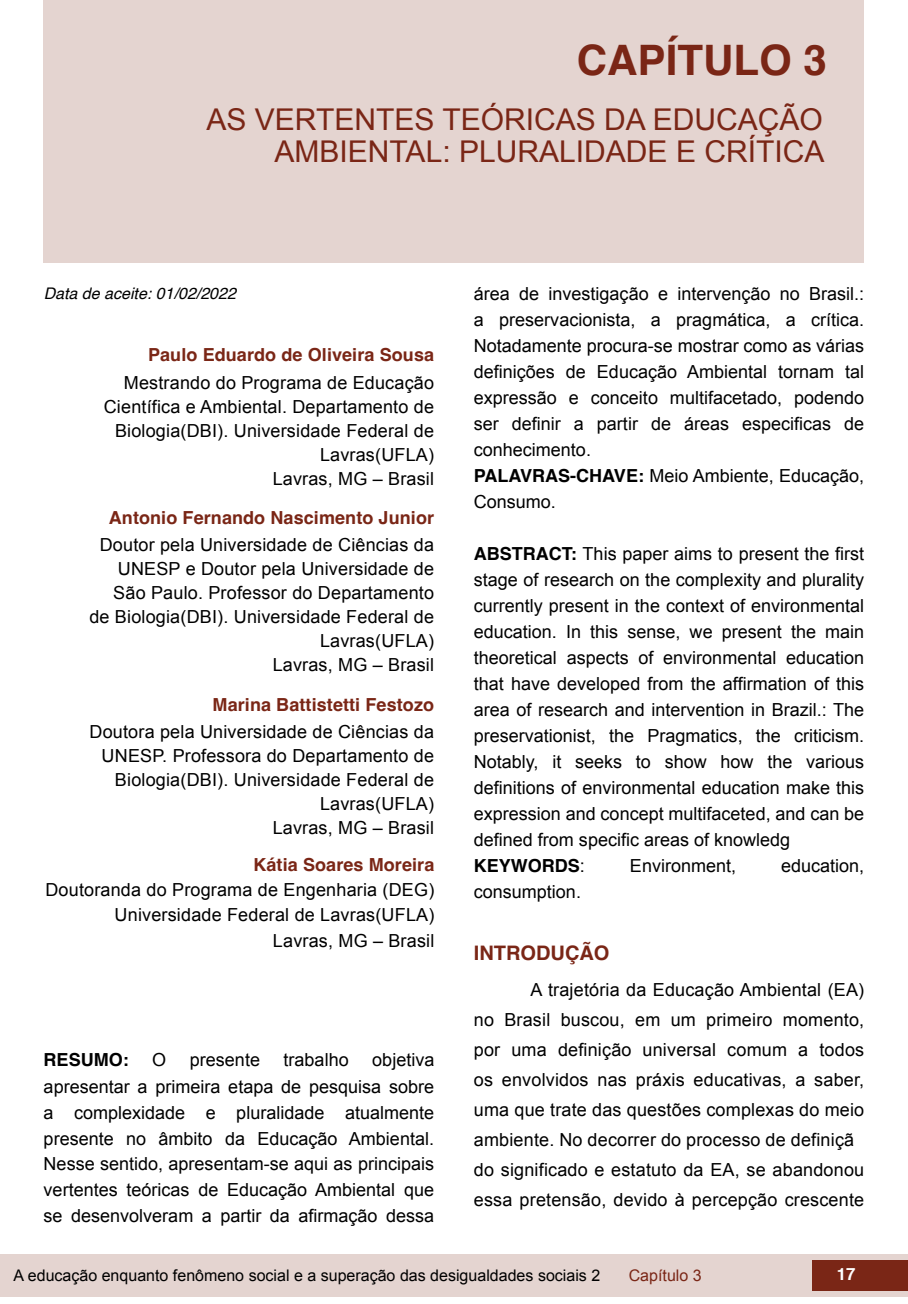
<style>
.page{position:relative;width:908px;height:1304px;background:#fff}
.page>*{position:absolute;margin:0;border:0;box-sizing:border-box;transform-origin:0 0}
.t1{font:700 42px "Helvetica";color:#7a2616}
.t2{font:30px/32px "Arial";color:#7a2616;text-align:right}
.t3{font:700 20px "Helvetica";color:#7a2616}
.t4{font:18px/26px "Arial";letter-spacing:.01em;color:#000;text-align:right}
.t5{font:700 18px "Helvetica";letter-spacing:.005em;color:#7a2616}
.t6{font:700 18px "Helvetica";color:#000}
.t7{font:700 16.8px "Helvetica";color:#fff}
.t8{font:16px "Arial";color:#000}
.t9{font:italic 16px "Helvetica";color:#000}
.t10{font:16px "Arial";color:#7a2616}
.s1{font-family:"Helvetica";font-weight:700}
.s2{font-family:"Arial";font-weight:400}
</style>
<div class="page">
<div style="left:0;top:1254px;width:906px;height:43px;background:#e4d4d0"></div>
<div style="left:812px;top:1261px;width:95px;height:30px;background:#7a2616"></div>
<div style="left:44px;top:0;width:819px;height:263px;background:#e4d4d0"></div>
<h1 class="t1" style="left:576px;top:26px;width:251px">CAPÍTULO 3</h1>
<h2 class="t2" style="left:206px;top:103px;width:619px">AS VERTENTES TEÓRICAS DA EDUCAÇÃO<br>AMBIENTAL: PLURALIDADE E CRÍTICA</h2>
<p class="t9" style="left:44px;top:280px;width:194px">Data de aceite: 01/02/2022</p>
<p class="t5" style="left:148px;top:344px;width:287px">Paulo Eduardo de Oliveira Sousa</p>
<p class="t4" style="left:104px;top:371px;width:332px;line-height:24px">Mestrando do Programa de Educação<br>Científica e Ambiental. Departamento de<br>Biologia(DBI). Universidade Federal de<br>Lavras(UFLA)<br>Lavras, MG – Brasil</p>
<p class="t5" style="left:109px;top:507px;width:327px">Antonio Fernando Nascimento Junior</p>
<p class="t4" style="left:89px;top:533px;width:346px;line-height:24px">Doutor pela Universidade de Ciências da<br>UNESP e Doutor pela Universidade de<br>São Paulo. Professor do Departamento de Biologia(DBI). Universidade Federal de<br>Lavras(UFLA)<br>Lavras, MG – Brasil</p>
<p class="t5" style="left:212px;top:693px;width:223px">Marina Battistetti Festozo</p>
<p class="t4" style="left:89px;top:720px;width:346px;line-height:24px">Doutora pela Universidade de Ciências da<br>UNESP. Professora do Departamento de<br>Biologia(DBI). Universidade Federal de<br>Lavras(UFLA)<br>Lavras, MG – Brasil</p>
<p class="t5" style="left:253px;top:854px;width:182px">Kátia Soares Moreira</p>
<p class="t4" style="left:45px;top:877px;width:390px;line-height:25.4px">Doutoranda do Programa de Engenharia (DEG)<br>Universidade Federal de Lavras(UFLA)<br>Lavras, MG – Brasil</p>
<p class="t6" style="left:44px;top:1045px;width:86px">RESUMO:</p>
<p class="t4" style="left:152px;top:1047px;width:16px">O</p>
<p class="t4" style="left:190px;top:1047px;width:72px">presente</p>
<p class="t4" style="left:283px;top:1047px;width:67px">trabalho</p>
<p class="t4" style="left:44px;top:1047px;width:392px;text-align:justify;text-indent:328px">objetiva apresentar a primeira etapa de pesquisa sobre a complexidade e pluralidade atualmente presente no âmbito da Educação Ambiental.<br>Nesse sentido, apresentam-se aqui as principais vertentes teóricas de Educação Ambiental que se desenvolveram a partir da afirmação dessa</p>
<p class="t4" style="left:473px;top:281px;width:392px;text-align:left">área de investigação e intervenção no Brasil.: a preservacionista, a pragmática, a crítica.<br>Notadamente procura-se mostrar como as várias definições de Educação Ambiental tornam tal expressão e conceito multifacetado, podendo ser definir a partir de áreas especificas de conhecimento.<br><span class="s1">PALAVRAS-CHAVE:</span> Meio Ambiente, Educação, Consumo.</p>
<p class="t4" style="left:473px;top:541px;width:392px;text-align:justify"><span class="s1">ABSTRACT:</span> This paper aims to present the first stage of research on the complexity and plurality currently present in the context of environmental education. In this sense, we present the main theoretical aspects of environmental education that have developed from the affirmation of this area of research and intervention in Brazil.: The preservationist, the Pragmatics, the criticism.<br>Notably, it seeks to show how the various definitions of environmental education make this expression and concept multifaceted, and can be defined from specific areas of knowledg</p>
<p class="t6" style="left:473px;top:851px;width:113px">KEYWORDS<span class="s2">:</span></p>
<p class="t4" style="left:629px;top:853px;width:108px">Environment,</p>
<p class="t4" style="left:780px;top:853px;width:85px">education,</p>
<p class="t4" style="left:473px;top:879px;width:109px">consumption.</p>
<p class="t3" style="left:473px;top:937px;width:137px">INTRODUÇÃO</p>
<p class="t4" style="left:473px;top:975px;width:392px;line-height:30px;text-align:left;text-indent:57px">A trajetória da Educação Ambiental (EA) no Brasil buscou, em um primeiro momento, por uma definição universal comum a todos os envolvidos nas práxis educativas, a saber, uma que trate das questões complexas do meio ambiente. No decorrer do processo de definiçã do significado e estatuto da EA, se abandonou essa pretensão, devido à percepção crescente</p>
<p class="t8" style="left:14px;top:1265px;width:588px">A educação enquanto fenômeno social e a superação das desigualdades sociais 2</p>
<p class="t10" style="left:628px;top:1265px;width:74px">Capítulo 3</p>
<p class="t7" style="left:836px;top:1261px;width:20px">17</p>
</div>
